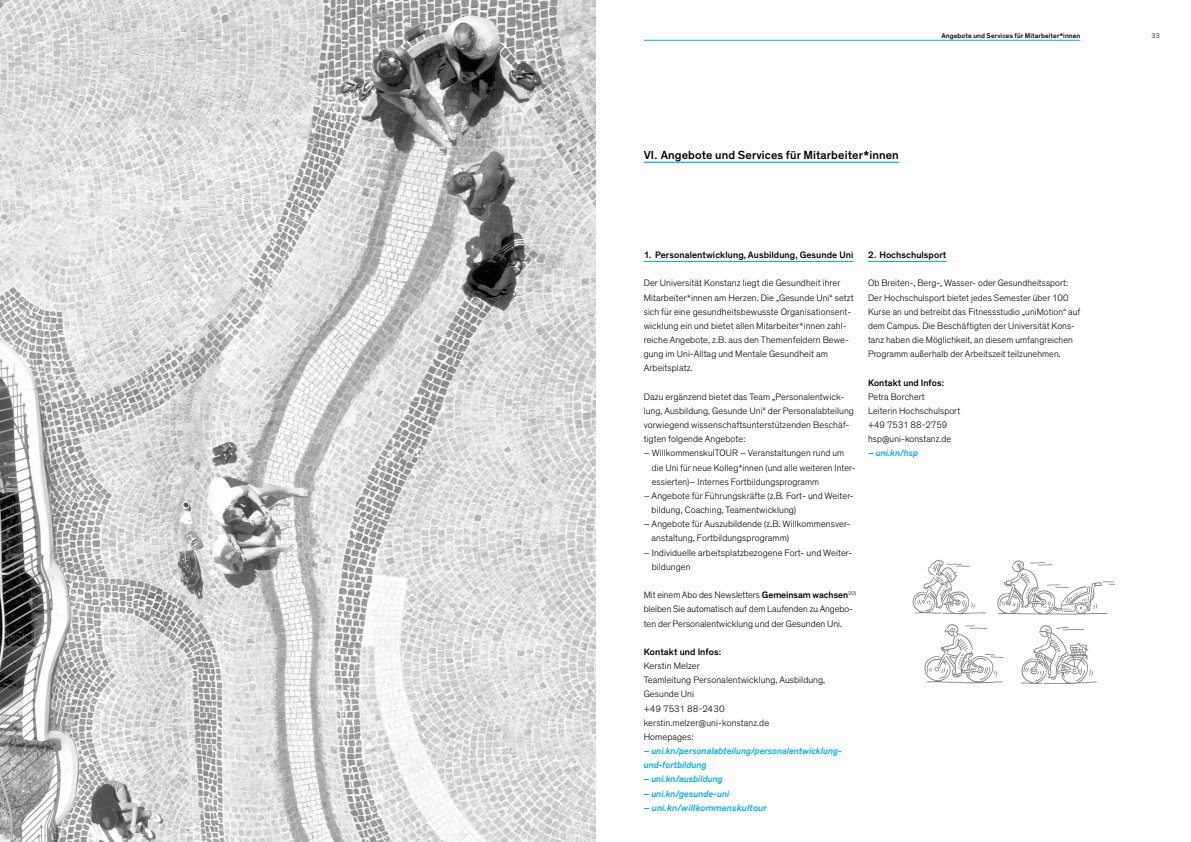
<style>
.page{position:relative;width:1191px;height:842px;background:#fff}
.page>*{position:absolute;margin:0;border:0;box-sizing:border-box;transform-origin:0 0}
.t1{font:500 12px "Theinhardt";letter-spacing:.01em;color:#000}
.t2{font:300 9.5px/14.2px "Theinhardt";letter-spacing:.01em;color:#000}
.t3{font:italic 500 9.5px/14.2px "Theinhardt";color:#00ace8}
.t4{font:500 9.5px "Theinhardt";letter-spacing:.01em;color:#000}
.t5{font:500 7px "Theinhardt";letter-spacing:.01em;color:#000}
.t6{font:300 7px "Theinhardt";color:#000}
.s1{font-weight:500}
</style>
<div class="page">
<hr style="left:643px;top:40px;width:437px;height:1px;background:#00ace8">
<hr style="left:643px;top:162px;width:255px;height:1px;background:#00ace8">
<svg style="left:997px;top:560px;width:117px;height:55px"></svg>
<svg style="left:924px;top:624px;width:79px;height:59px"></svg>
<svg style="left:912px;top:560px;width:74px;height:54px"></svg>
<svg style="left:1020px;top:625px;width:76px;height:59px"></svg>
<img style="left:0;top:0;width:595px;height:842px">
<hr style="left:643px;top:261px;width:210px;height:1px;background:#00ace8">
<hr style="left:868px;top:261px;width:78px;height:1px;background:#00ace8">
<p class="t5" style="left:941px;top:32px;width:140px">Angebote und Services für Mitarbeiter*innen</p>
<p class="t6" style="left:1151px;top:32px;width:10px">33</p>
<p class="t1" style="left:643px;top:148px;width:256px">VI. Angebote und Services für Mitarbeiter*innen</p>
<p class="t4" style="left:643px;top:249px;width:211px">1. Personalentwicklung, Ausbildung, Gesunde Uni</p>
<p class="t2" style="left:643px;top:276px;width:211px">Der Universität Konstanz liegt die Gesundheit ihrer Mitarbeiter*innen am Herzen. Die „Gesunde Uni“ setzt sich für eine gesundheitsbewusste Organisationsent&shy;wicklung ein und bietet allen Mitarbeiter*innen zahl&shy;reiche Angebote, z.B. aus den Themenfeldern Bewe&shy;gung im Uni-Alltag und Mentale Gesundheit am Arbeitsplatz.</p>
<p class="t2" style="left:643px;top:390px;width:212px">Dazu ergänzend bietet das Team „Personalentwick&shy;lung, Ausbildung, Gesunde Uni“ der Personalabteilung vorwiegend wissenschaftsunterstützenden Beschäf&shy;tigten folgende Angebote:</p>
<p class="t2" style="left:652px;top:446px;width:205px;text-indent:-8px">– WillkommenskulTOUR – Veranstaltungen rund um die Uni für neue Kolleg*innen (und alle weiteren Inter&shy;essierten)– Internes Fortbildungsprogramm</p>
<p class="t2" style="left:651px;top:489px;width:204px;text-indent:-8px">– Angebote für Führungskräfte (z.B. Fort- und Weiter&shy;bildung, Coaching, Teamentwicklung)</p>
<p class="t2" style="left:651px;top:517px;width:200px;text-indent:-8px">– Angebote für Auszubildende (z.B. Willkommensver&shy;anstaltung, Fortbildungsprogramm)</p>
<p class="t2" style="left:652px;top:545px;width:202px;text-indent:-8px">– Individuelle arbeitsplatzbezogene Fort- und Weiter&shy;bildungen</p>
<p class="t2" style="left:643px;top:588px;width:214px">Mit einem Abo des Newsletters <span class="s1">Gemeinsam wachsen</span><sup>20) </sup>bleiben Sie automatisch auf dem Laufenden zu Angebo&shy;ten der Personalentwicklung und der Gesunden Uni.</p>
<p class="t4" style="left:643px;top:646px;width:79px">Kontakt und Infos:</p>
<p class="t2" style="left:643px;top:659px;width:183px">Kerstin Melzer<br>Teamleitung Personalentwicklung, Ausbildung,<br>Gesunde Uni<br>+49 7531 88-2430 kerstin.melzer@uni-konstanz.de<br>Homepages:</p>
<p class="t3" style="left:643px;top:744px;width:200px">– uni.kn/personalabteilung/personalentwicklung&shy;und-fortbildung</p>
<p class="t3" style="left:643px;top:772px;width:81px">– uni.kn/ausbildung</p>
<p class="t3" style="left:643px;top:786px;width:87px">– uni.kn/gesunde-uni</p>
<p class="t3" style="left:643px;top:801px;width:125px">– uni.kn/willkommenskultour</p>
<p class="t4" style="left:868px;top:249px;width:80px">2. Hochschulsport</p>
<p class="t2" style="left:868px;top:276px;width:214px">Ob Breiten-, Berg-, Wasser- oder Gesundheitssport:<br>Der Hochschulsport bietet jedes Semester über 100<br>Kurse an und betreibt das Fitnessstudio „uniMotion“ auf dem Campus. Die Beschäftigten der Universität Kons&shy;tanz haben die Möglichkeit, an diesem umfangreichen Programm außerhalb der Arbeitszeit teilzunehmen.</p>
<p class="t4" style="left:868px;top:377px;width:77px">Kontakt und Infos:</p>
<p class="t2" style="left:868px;top:390px;width:94px">Petra Borchert<br>Leiterin Hochschulsport +49 7531 88-2759 hsp@uni-konstanz.de</p>
<p class="t3" style="left:868px;top:446px;width:52px">– uni.kn/hsp</p>
</div>
